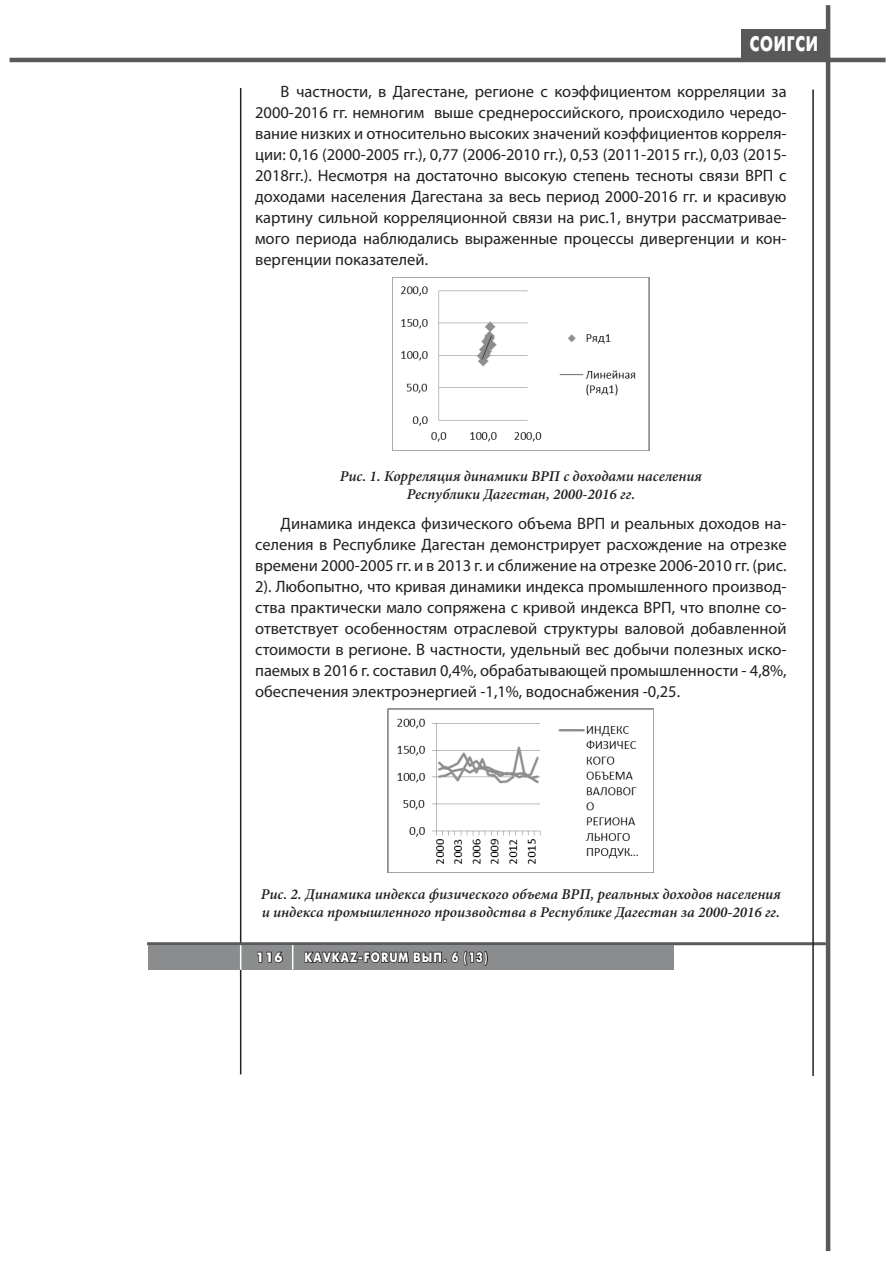
<style>
.page{position:relative;width:893px;height:1263px;background:#fff}
.page>*{position:absolute;margin:0;border:0;box-sizing:border-box;transform-origin:0 0}
.t1{font:700 21px "Futura Futuris C";letter-spacing:.05em;color:#fff;scale:.75 1}
.t2{font:16.5px/21px "Myriad Pro";color:#231f20;text-align:justify}
.t3{font:italic 600 15px/18px "Minion Pro";color:#231f20;text-align:center}
.t4{font:700 13.5px "Futura Futuris C";letter-spacing:.1em;color:#fff;scale:.83 1}
.t5{font:700 13.5px "Futura Futuris C";letter-spacing:.1em;color:#fff}
</style>
<div class="page">
<div style="left:742px;top:29px;width:84px;height:29px;background:#58595b"></div>
<hr style="left:826px;top:5px;width:4px;height:1246px;background:#58595b">
<hr style="left:10px;top:58px;width:875px;height:4px;background:#58595b">
<hr style="left:240px;top:88px;width:1px;height:986px;background:#231f20">
<hr style="left:147px;top:942px;width:679px;height:3px;background:#58595b">
<div style="left:148px;top:945px;width:526px;height:25px;background:#8a8c8e"></div>
<svg style="left:304px;top:950px;width:184px;height:16px"></svg>
<svg style="left:257px;top:951px;width:26px;height:12px"></svg>
<hr style="left:812px;top:90px;width:2px;height:986px;background:#231f20">
<svg style="left:240px;top:945px;width:1px;height:25px"></svg>
<svg style="left:292px;top:945px;width:1px;height:25px"></svg>
<img style="left:392px;top:278px;width:257px;height:173px">
<img style="left:388px;top:709px;width:266px;height:164px">
<p class="t1" style="left:750px;top:36px;width:93px">СОИГСИ</p>
<p class="t2" style="left:255px;top:82px;width:533px;text-indent:26px">В частности, в Дагестане, регионе с коэффициентом корреляции за 2000-2016 гг. немногим выше среднероссийского, происходило чередо&shy;вание низких и относительно высоких значений коэффициентов корреля&shy;ции: 0,16 (2000-2005 гг.), 0,77 (2006-2010 гг.), 0,53 (2011-2015 гг.), 0,03 (2015- 2018гг.). Несмотря на достаточно высокую степень тесноты связи ВРП с доходами населения Дагестана за весь период 2000-2016 гг. и красивую картину сильной корреляционной связи на рис.1, внутри рассматривае&shy;мого периода наблюдались выраженные процессы дивергенции и кон&shy;вергенции показателей.</p>
<p class="t3" style="left:340px;top:467px;width:364px">Рис. 1. Корреляция динамики ВРП с доходами населения<br>Республики Дагестан, 2000-2016 гг.</p>
<p class="t2" style="left:255px;top:514px;width:533px;text-indent:26px">Динамика индекса физического объема ВРП и реальных доходов на&shy;селения в Республике Дагестан демонстрирует расхождение на отрезке времени 2000-2005 гг. и в 2013 г. и сближение на отрезке 2006-2010 гг. (рис.<br>2). Любопытно, что кривая динамики индекса промышленного производ&shy;ства практически мало сопряжена с кривой индекса ВРП, что вполне со&shy;ответствует особенностям отраслевой структуры валовой добавленной стоимости в регионе. В частности, удельный вес добычи полезных иско&shy;паемых в 2016 г. составил 0,4%, обрабатывающей промышленности - 4,8%, обеспечения электроэнергией -1,1%, водоснабжения -0,25.</p>
<p class="t3" style="left:261px;top:885px;width:521px;text-align:left">Рис. 2. Динамика индекса физического объема ВРП, реальных доходов населения и индекса промышленного производства в Республике Дагестан за 2000-2016 гг.</p>
<p class="t5" style="left:256px;top:952px;width:28px">116</p>
<p class="t4" style="left:305px;top:952px;width:222px">KAVKAZ-FORUM ВЫП. 6 (13)</p>
</div>
